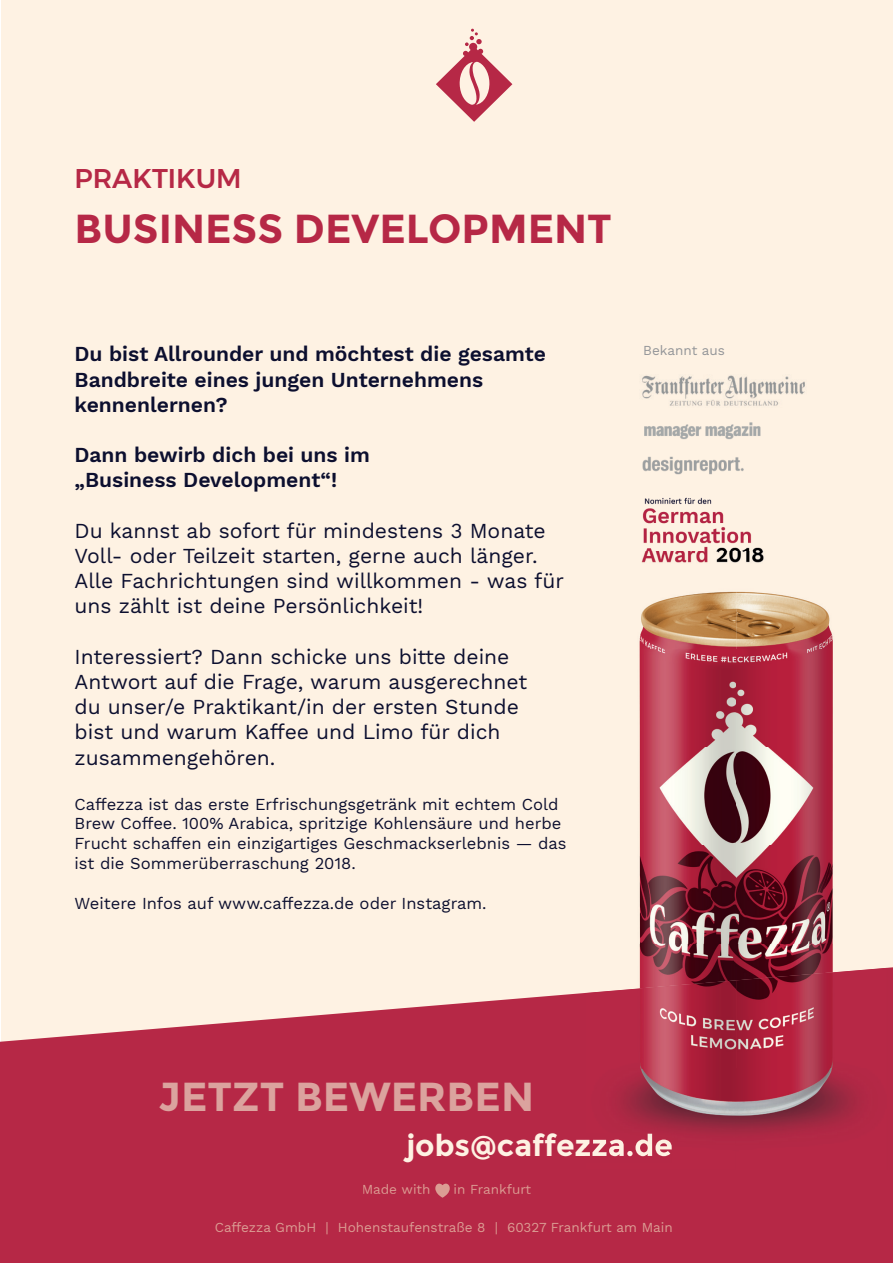
<style>
.page{position:relative;width:893px;height:1263px;background:#fff}
.page>*{position:absolute;margin:0;border:0;box-sizing:border-box;transform-origin:0 0}
.t1{font:700 40.5px "Montserrat";color:#b62846}
.t2{font:700 40.5px "Montserrat";color:#dba39e}
.t3{font:700 30px "Montserrat";color:#fef2e3}
.t4{font:500 27px "Montserrat";color:#b62846}
.t5{font:21px/25.2px "Work Sans";color:#0c0f2f}
.t6{font:600 21px/25.2px "Work Sans";color:#0c0f2f}
.t7{font:16.5px/19.8px "Work Sans";color:#0c0f2f}
.t8{font:13.5px "Work Sans";color:#db9d93}
.t9{font:13.5px "Work Sans";color:#939598}
</style>
<div class="page">
<div style="left:2px;top:0;width:891px;height:1117px;background:#fef2e3"></div>
<svg style="left:0;top:967px;width:893px;height:296px;fill:#b62846"></svg>
<div style="left:216px;top:1222px;width:455px;height:12px;background:#b62846"></div>
<div style="left:160px;top:1082px;width:371px;height:29px;background:#b62846"></div>
<div style="left:363px;top:1183px;width:168px;height:15px;background:#b62846"></div>
<img style="left:586px;top:561px;width:301px;height:419px">
<img style="left:586px;top:980px;width:150px;height:190px">
<img style="left:736px;top:968px;width:151px;height:202px">
<img style="left:586px;top:1133px;width:86px;height:29px">
<img style="left:642px;top:497px;width:139px;height:70px">
<svg style="left:436px;top:29px;width:76px;height:93px"></svg>
<img style="left:642px;top:375px;width:163px;height:31px">
<img style="left:644px;top:422px;width:117px;height:18px">
<img style="left:642px;top:456px;width:102px;height:19px">
<p class="t4" style="left:75px;top:157px;width:169px">PRAKTIKUM</p>
<h1 class="t1" style="left:75px;top:205px;width:539px">BUSINESS DEVELOPMENT</h1>
<p class="t6" style="left:75px;top:343px;width:473px">Du bist Allrounder und möchtest die gesamte<br>Bandbreite eines jungen Unternehmens kennenlernen?</p>
<p class="t6" style="left:75px;top:443px;width:297px">Dann bewirb dich bei uns im „Business Development“!</p>
<p class="t5" style="left:75px;top:519px;width:491px">Du kannst ab sofort für mindestens 3 Monate Voll- oder Teilzeit starten, gerne auch länger.<br>Alle Fachrichtungen sind willkommen - was für uns zählt ist deine Persönlichkeit!</p>
<p class="t5" style="left:75px;top:645px;width:454px">Interessiert? Dann schicke uns bitte deine Antwort auf die Frage, warum ausgerechnet du unser/e Praktikant/in der ersten Stunde bist und warum Kaffee und Limo für dich zusammengehören.</p>
<p class="t7" style="left:75px;top:795px;width:493px">Caffezza ist das erste Erfrischungsgetränk mit echtem Cold Brew Coffee. 100% Arabica, spritzige Kohlensäure und herbe Frucht schaffen ein einzigartiges Geschmackserlebnis — das ist die Sommerüberraschung 2018.</p>
<p class="t7" style="left:75px;top:894px;width:414px">Weitere Infos auf www.caffezza.de oder Instagram.</p>
<p class="t9" style="left:643px;top:343px;width:83px">Bekannt aus</p>
<h1 class="t2" style="left:158px;top:1072px;width:377px">JETZT BEWERBEN</h1>
<h2 class="t3" style="left:405px;top:1127px;width:269px">jobs@caffezza.de</h2>
<p class="t8" style="left:362px;top:1181px;width:70px">Made with</p>
<p class="t8" style="left:454px;top:1181px;width:79px">in Frankfurt</p>
<p class="t8" style="left:215px;top:1219px;width:459px">Caffezza GmbH | Hohenstaufenstraße 8 | 60327 Frankfurt am Main</p>
</div>
